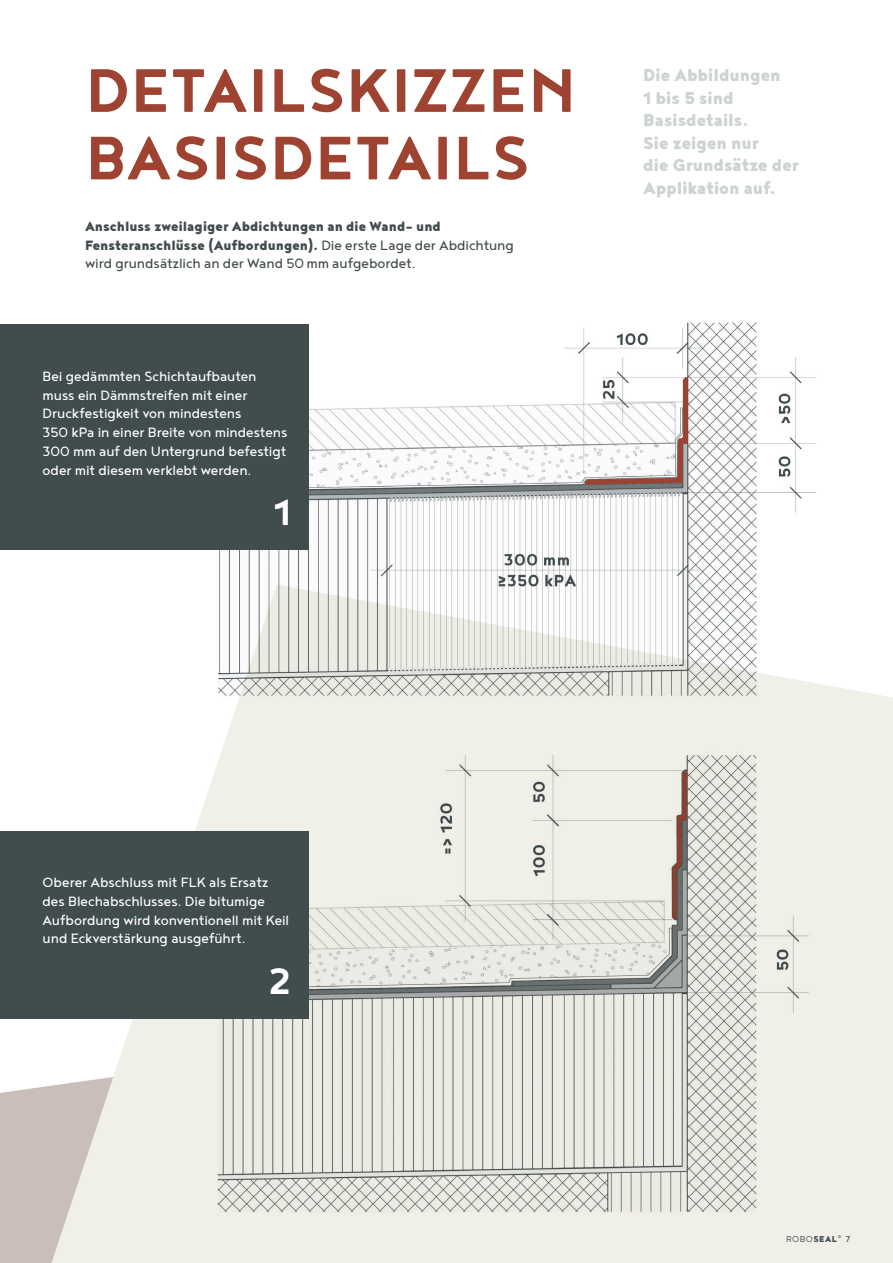
<style>
.page{position:relative;width:893px;height:1263px;background:#fff}
.page>*{position:absolute;margin:0;border:0;box-sizing:border-box;transform-origin:0 0}
.t1{font:700 75px/67.5px "Noyh";letter-spacing:.01em;color:#9e4331}
.t2{font:700 45px "Noyh";color:#fff}
.t3{font:900 21px/22.5px "Noyh";letter-spacing:-.005em;color:#cdd3d1}
.t4{font:16.5px/18.8px "Noyh";letter-spacing:-.005em;color:#fff}
.t5{font:900 16.5px/18.8px "Noyh";color:#414c4e}
.t6{font:300 10.5px "Noyh";color:#414c4e}
.s1{font-weight:400}
.s2{font-weight:900}
</style>
<div class="page">
<div style="left:0;top:1085px;width:51px;height:178px;background:#cabeba"></div>
<svg style="left:51px;top:688px;width:842px;height:575px;fill:#f0efe8"></svg>
<img style="left:201px;top:322px;width:642px;height:394px">
<div style="left:0;top:325px;width:308px;height:225px;background:#414c4e"></div>
<img style="left:207px;top:741px;width:624px;height:476px">
<div style="left:0;top:831px;width:308px;height:187px;background:#414c4e"></div>
<h1 class="t1" style="left:86px;top:54px;width:491px">DETAILSKIZZEN<br>BASISDETAILS</h1>
<p class="t5" style="left:85px;top:216px;width:430px">Anschluss zweilagiger Abdichtungen an die Wand- und<br>Fensteranschlüsse (Aufbordungen). <span class="s1">Die erste Lage der Abdichtung wird grundsätzlich an der Wand 50mm aufgebordet.</span></p>
<p class="t4" style="left:43px;top:366px;width:246px">Bei gedämmten Schichtaufbauten muss ein Dämmstreifen mit einer Druckfestigkeit von mindestens<br>350 kPa in einer Breite von mindestens 300 mm auf den Untergrund befestigt oder mit diesem verklebt werden.</p>
<h2 class="t2" style="left:274px;top:486px;width:19px">1</h2>
<p class="t3" style="left:643px;top:63px;width:157px">Die Abbildungen<br>1 bis 5 sind<br>Basisdetails.<br>Sie zeigen nur<br>die Grundsätze der<br>Applikation auf.</p>
<p class="t4" style="left:43px;top:872px;width:248px">Oberer Abschluss mit FLK als Ersatz des Blechabschlusses. Die bitumige Aufbordung wird konventionell mit Keil und Eckverstärkung ausgeführt.</p>
<h2 class="t2" style="left:268px;top:955px;width:25px">2</h2>
<p class="t6" style="left:786px;top:1233px;width:66px">ROBO<span class="s2">SEAL</span><sup>®</sup> <span class="s1">7</span></p>
</div>
